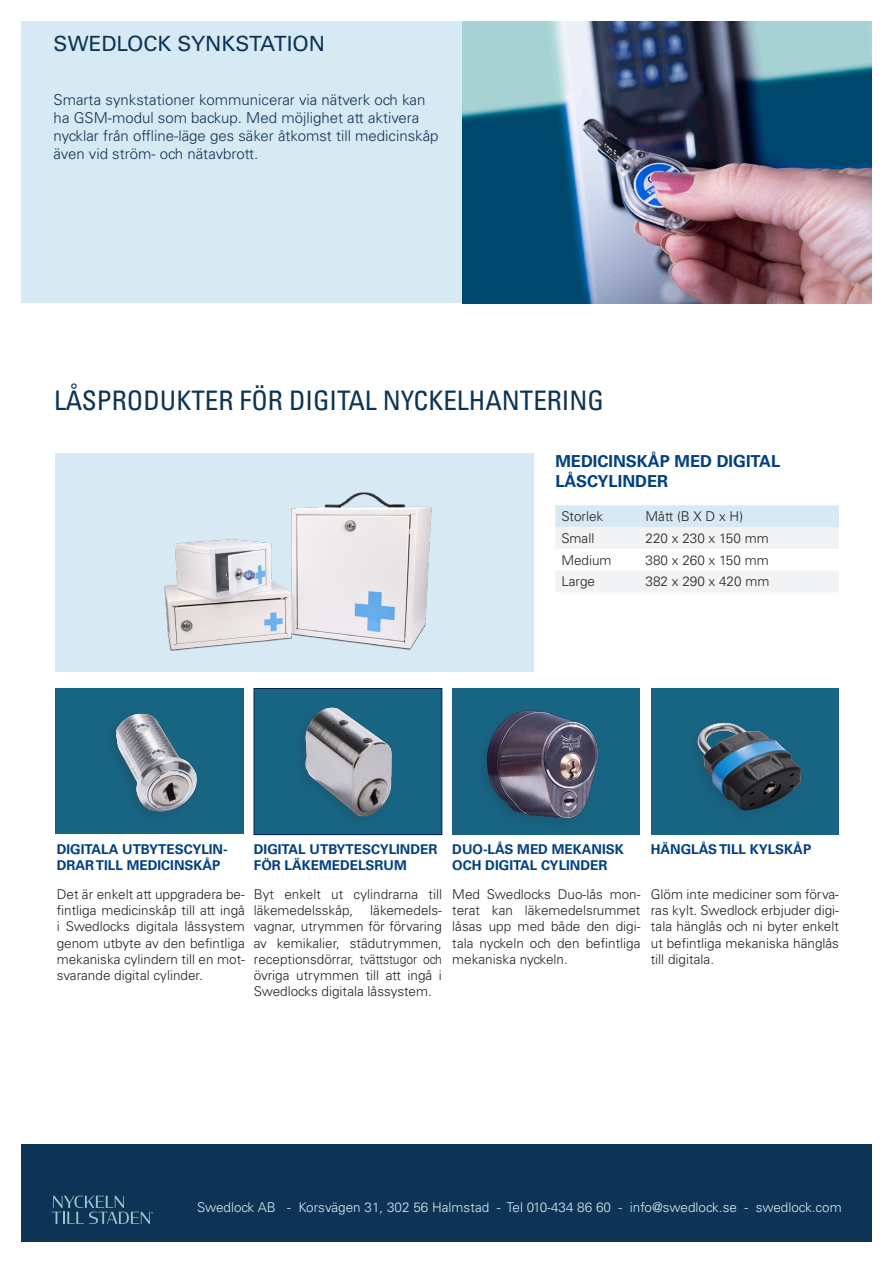
<style>
.page{position:relative;width:893px;height:1263px;background:#fff}
.page>*{position:absolute;margin:0;border:0;box-sizing:border-box;transform-origin:0 0}
.t1{font:condensed 27px "Univers";color:#0d3454}
.t2{font:21px "Univers LT Std";color:#0d3454}
.t3{font:700 16.5px/19.8px "Univers LT Std";color:#014081}
.t4{font:300 15px/18px "Univers LT Std";color:#0d3454}
.t5{font:300 13.5px/16.2px "Univers LT Std";color:#231f20;text-align:justify}
.t6{font:700 13.5px/16.2px "Univers LT Std";color:#014081}
.t7{font:300 13.5px "Univers LT Std";color:#d7eaf4}
</style>
<div class="page">
<div style="left:21px;top:21px;width:851px;height:282px;background:#d7eaf4"></div>
<div style="left:21px;top:1144px;width:851px;height:98px;background:#0d3454"></div>
<svg style="left:52px;top:1195px;width:101px;height:29px"></svg>
<div style="left:56px;top:453px;width:478px;height:218px;background:#d7eaf4"></div>
<img style="left:164px;top:492px;width:268px;height:159px">
<svg style="left:555px;top:505px;width:284px;height:87px"></svg>
<div style="left:56px;top:688px;width:188px;height:146px;background:#186483"></div>
<img style="left:114px;top:713px;width:83px;height:101px">
<div style="left:254px;top:688px;width:188px;height:147px;background:#186483"></div>
<img style="left:305px;top:707px;width:87px;height:110px">
<div style="left:254px;top:688px;width:188px;height:147px;border:1px solid #002359"></div>
<img style="left:452px;top:688px;width:185px;height:147px">
<div style="left:651px;top:688px;width:188px;height:147px;background:#186483"></div>
<img style="left:697px;top:722px;width:105px;height:89px">
<img style="left:462px;top:21px;width:410px;height:282px">
<h2 class="t2" style="left:54px;top:31px;width:273px">SWEDLOCK SYNKSTATION</h2>
<p class="t4" style="left:54px;top:91px;width:386px">Smarta synkstationer kommunicerar via nätverk och kan ha GSM-modul som backup. Med möjlighet att aktivera nycklar från offline-läge ges säker åtkomst till medicinskåp även vid ström- och nätavbrott.</p>
<h1 class="t1" style="left:54px;top:383px;width:551px">LÅSPRODUKTER FÖR DIGITAL NYCKELHANTERING</h1>
<p class="t3" style="left:555px;top:451px;width:226px">MEDICINSKÅP MED DIGITAL<br>LÅSCYLINDER</p>
<p class="t5" style="left:561px;top:508px;width:43px">Storlek</p>
<p class="t5" style="left:645px;top:508px;width:99px">Mått (B X D x H)</p>
<p class="t5" style="left:561px;top:530px;width:34px">Small</p>
<p class="t5" style="left:645px;top:530px;width:125px">220 x 230 x 150 mm</p>
<p class="t5" style="left:561px;top:552px;width:52px">Medium</p>
<p class="t5" style="left:645px;top:552px;width:125px">380 x 260 x 150 mm</p>
<p class="t5" style="left:561px;top:573px;width:35px">Large</p>
<p class="t5" style="left:645px;top:573px;width:125px">382 x 290 x 420 mm</p>
<p class="t6" style="left:57px;top:841px;width:172px">DIGITALA UTBYTESCYLIN-<br>DRAR TILL MEDICINSKÅP</p>
<p class="t6" style="left:254px;top:841px;width:185px">DIGITAL UTBYTESCYLINDER<br>FÖR LÄKEMEDELSRUM</p>
<p class="t6" style="left:452px;top:841px;width:173px">DUO-LÅS MED MEKANISK<br>OCH DIGITAL CYLINDER</p>
<p class="t6" style="left:651px;top:841px;width:162px">HÄNGLÅS TILL KYLSKÅP</p>
<p class="t5" style="left:452px;top:886px;width:190px">Med Swedlocks Duo-lås mon&shy;terat kan läkemedelsrummet låsas upp med både den digi&shy;tala nyckeln och den befintliga mekaniska nyckeln.</p>
<p class="t5" style="left:57px;top:886px;width:190px">Det är enkelt att uppgradera be&shy;fintliga medicinskåp till att ingå i Swedlocks digitala låssystem genom utbyte av den befintliga mekaniska cylindern till en mot&shy;svarande digital cylinder.</p>
<p class="t5" style="left:651px;top:886px;width:190px">Glöm inte mediciner som förva&shy;ras kylt. Swedlock erbjuder digi&shy;tala hänglås och ni byter enkelt ut befintliga mekaniska hänglås till digitala.</p>
<p class="t5" style="left:254px;top:886px;width:190px">Byt enkelt ut cylindrarna till läkemedelsskåp,</p>
<p class="t5" style="left:254px;top:902px;width:190px;text-indent:116px">läkemedels&shy;vagnar, utrymmen för förvaring av kemikalier, städutrymmen, receptionsdörrar, tvättstugor och övriga utrymmen till att ingå i Swedlocks digitala låssystem.</p>
<p class="t7" style="left:197px;top:1199px;width:646px">Swedlock AB - Korsvägen 31, 302 56 Halmstad - Tel 010-434 86 60 - info@swedlock.se - swedlock.com</p>
</div>
